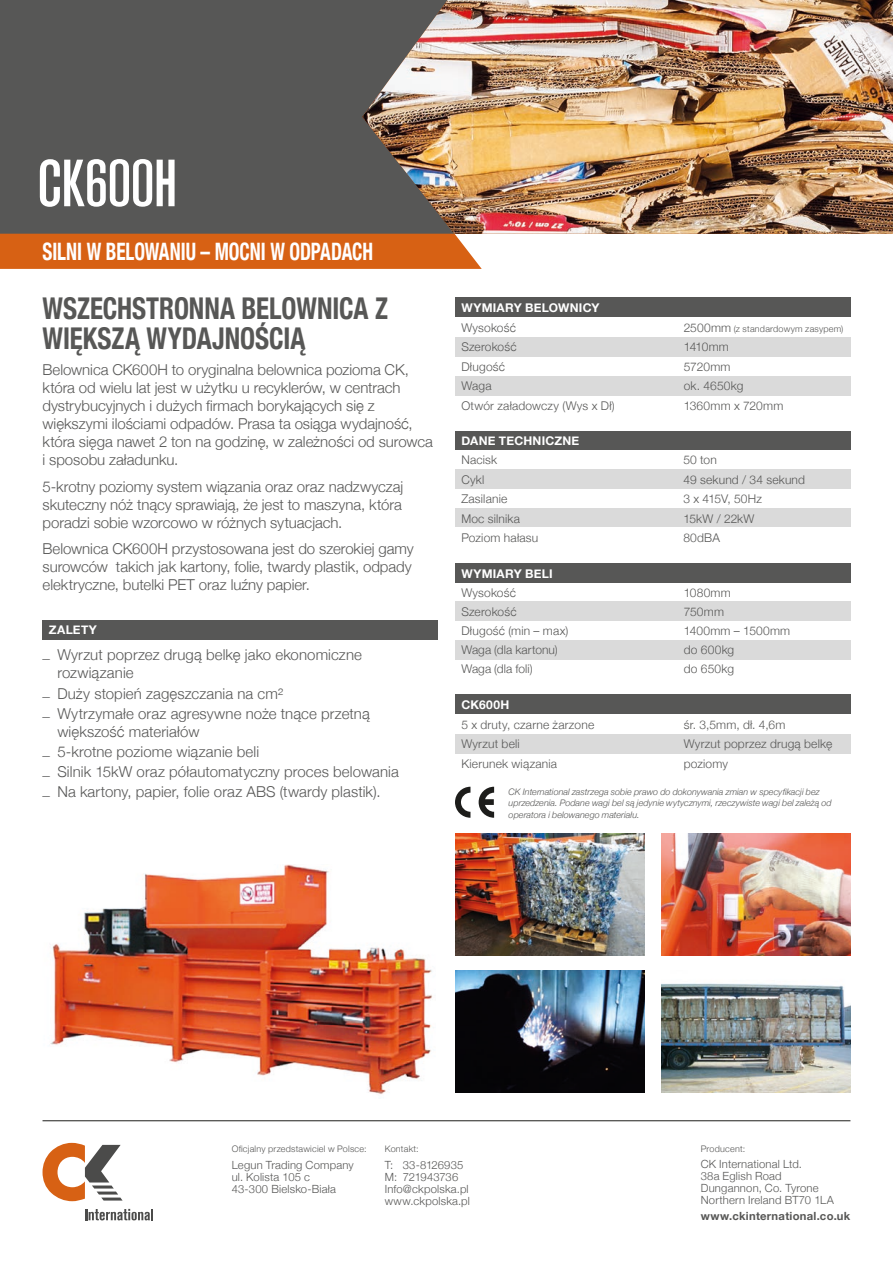
<style>
.page{position:relative;width:893px;height:1263px;background:#fff}
.page>*{position:absolute;margin:0;border:0;box-sizing:border-box;transform-origin:0 0}
.t1{font:500 66px "Akzidenz Grot Con BQ";letter-spacing:-.005em;color:#fff}
.t2{font:700 condensed 30px/30px "Helvetica Neue";color:#575756;scale:.9 1}
.t3{font:700 condensed 24px "Helvetica Neue";letter-spacing:-.005em;color:#fff;scale:.8 1}
.t4{font:300 15px/18px "Helvetica Neue";color:#575756}
.t5{font:300 12px "Helvetica Neue";letter-spacing:.015em;color:#575756}
.t6{font:700 12px "Helvetica Neue";letter-spacing:.02em;color:#fff}
.t7{font:300 11.25px/12px "Helvetica Neue";letter-spacing:.015em;color:#575756}
.t8{font:700 11.25px "Helvetica Neue";letter-spacing:.025em;color:#575756}
.t9{font:italic 300 9px/11.1px "Helvetica Neue";letter-spacing:.005em;color:#575756}
.t10{font:300 9px "Helvetica Neue";letter-spacing:.025em;color:#575756}
.s1{font-size:12px}
</style>
<div class="page">
<div style="left:0;top:0;width:893px;height:234px;background:#575756"></div>
<img style="left:362px;top:0;width:531px;height:234px">
<div style="left:0;top:234px;width:482px;height:35px;background:#d76114"></div>
<hr style="left:43px;top:1120px;width:807px;height:1px;background:#1d1d1b">
<svg style="left:43px;top:1143px;width:80px;height:58px"></svg>
<svg style="left:85px;top:1209px;width:68px;height:11px"></svg>
<div style="left:43px;top:620px;width:395px;height:19px;background:#575756"></div>
<div style="left:455px;top:694px;width:395px;height:20px;background:#575756"></div>
<div style="left:455px;top:734px;width:395px;height:20px;background:#dadada"></div>
<div style="left:455px;top:431px;width:395px;height:19px;background:#575756"></div>
<div style="left:455px;top:470px;width:395px;height:19px;background:#dadada"></div>
<div style="left:455px;top:508px;width:395px;height:20px;background:#dadada"></div>
<div style="left:455px;top:564px;width:395px;height:19px;background:#575756"></div>
<div style="left:455px;top:601px;width:395px;height:20px;background:#dadada"></div>
<div style="left:455px;top:640px;width:395px;height:19px;background:#dadada"></div>
<svg style="left:455px;top:787px;width:15px;height:31px"></svg>
<svg style="left:479px;top:787px;width:15px;height:31px"></svg>
<div style="left:455px;top:298px;width:395px;height:19px;background:#575756"></div>
<div style="left:455px;top:337px;width:395px;height:20px;background:#dadada"></div>
<div style="left:455px;top:376px;width:395px;height:20px;background:#dadada"></div>
<img style="left:455px;top:834px;width:189px;height:122px">
<img style="left:455px;top:970px;width:189px;height:122px">
<img style="left:661px;top:834px;width:189px;height:122px">
<img style="left:661px;top:983px;width:189px;height:109px">
<img style="left:50px;top:864px;width:383px;height:230px">
<h1 class="t1" style="left:37px;top:146px;width:142px">CK600H</h1>
<h3 class="t3" style="left:43px;top:231px;width:415px">SILNI W BELOWANIU – MOCNI W ODPADACH</h3>
<h2 class="t2" style="left:43px;top:291px;width:385px">WSZECHSTRONNA BELOWNICA Z<br>WIĘKSZĄ WYDAJNOŚCIĄ</h2>
<p class="t4" style="left:43px;top:360px;width:392px">Belownica CK600H to oryginalna belownica pozioma CK, która od wielu lat jest w użytku u recyklerów, w centrach dystrybucyjnych i dużych firmach borykających się z większymi ilościami odpadów. Prasa ta osiąga wydajność, która sięga nawet 2 ton na godzinę, w zależności od surowca i sposobu załadunku.</p>
<p class="t4" style="left:43px;top:477px;width:362px;text-align:justify">5-krotny poziomy system wiązania oraz oraz nadzwyczaj skuteczny nóż tnący sprawiają, że jest to maszyna, która poradzi sobie wzorcowo w różnych sytuacjach.</p>
<p class="t4" style="left:43px;top:539px;width:373px">Belownica CK600H przystosowana jest do szerokiej gamy surowców takich jak kartony, folie, twardy plastik, odpady elektryczne, butelki PET oraz luźny papier.</p>
<p class="t6" style="left:49px;top:620px;width:50px">ZALETY</p>
<p class="t4" style="left:57px;top:645px;width:306px;text-indent:-15px">_ Wyrzut poprzez drugą belkę jako ekonomiczne rozwiązanie</p>
<p class="t4" style="left:43px;top:682px;width:329px;line-height:20.1px">_ Duży stopień zagęszczania na cm²<br>_ Wytrzymałe oraz agresywne noże tnące przetną</p>
<p class="t4" style="left:43px;top:720px;width:358px;line-height:20.1px;text-indent:15px">większość materiałów<br>_ 5-krotne poziome wiązanie beli<br>_ Silnik 15kW oraz półautomatyczny proces belowania _ Na kartony, papier, folie oraz ABS (twardy plastik).</p>
<p class="t6" style="left:461px;top:298px;width:140px">WYMIARY BELOWNICY</p>
<p class="t5" style="left:461px;top:318px;width:56px">Wysokość</p>
<p class="t10" style="left:684px;top:322px;width:161px"><span class="s1">2500mm</span> (z standardowym zasypem)</p>
<p class="t5" style="left:461px;top:337px;width:57px">Szerokość</p>
<p class="t5" style="left:684px;top:337px;width:47px">1410mm</p>
<p class="t5" style="left:461px;top:357px;width:45px">Długość</p>
<p class="t5" style="left:684px;top:357px;width:48px">5720mm</p>
<p class="t5" style="left:461px;top:376px;width:32px">Waga</p>
<p class="t5" style="left:684px;top:376px;width:61px">ok. 4650kg</p>
<p class="t5" style="left:461px;top:396px;width:155px">Otwór załadowczy (Wys x Dł)</p>
<p class="t5" style="left:684px;top:396px;width:101px">1360mm x 720mm</p>
<p class="t6" style="left:461px;top:432px;width:119px">DANE TECHNICZNE</p>
<p class="t5" style="left:461px;top:450px;width:37px">Nacisk</p>
<p class="t5" style="left:683px;top:450px;width:35px">50 ton</p>
<p class="t5" style="left:461px;top:470px;width:25px">Cykl</p>
<p class="t5" style="left:683px;top:470px;width:123px">49 sekund / 34 sekund</p>
<p class="t5" style="left:461px;top:489px;width:48px">Zasilanie</p>
<p class="t5" style="left:683px;top:489px;width:80px">3 x 415V, 50Hz</p>
<p class="t5" style="left:461px;top:509px;width:60px">Moc silnika</p>
<p class="t5" style="left:683px;top:509px;width:73px">15kW / 22kW</p>
<p class="t5" style="left:461px;top:528px;width:78px">Poziom hałasu</p>
<p class="t5" style="left:683px;top:528px;width:38px">80dBA</p>
<p class="t6" style="left:461px;top:564px;width:93px">WYMIARY BELI</p>
<p class="t5" style="left:461px;top:583px;width:56px">Wysokość</p>
<p class="t5" style="left:684px;top:583px;width:49px">1080mm</p>
<p class="t5" style="left:461px;top:602px;width:57px">Szerokość</p>
<p class="t5" style="left:684px;top:602px;width:42px">750mm</p>
<p class="t5" style="left:461px;top:621px;width:109px">Długość (min – max)</p>
<p class="t5" style="left:684px;top:621px;width:108px">1400mm – 1500mm</p>
<p class="t5" style="left:461px;top:640px;width:98px">Waga (dla kartonu)</p>
<p class="t5" style="left:684px;top:640px;width:52px">do 600kg</p>
<p class="t5" style="left:461px;top:659px;width:73px">Waga (dla foli)</p>
<p class="t5" style="left:684px;top:659px;width:52px">do 650kg</p>
<p class="t6" style="left:461px;top:695px;width:49px">CK600H</p>
<p class="t5" style="left:461px;top:715px;width:134px">5 x druty, czarne żarzone</p>
<p class="t5" style="left:684px;top:715px;width:103px">śr. 3,5mm, dł. 4,6m</p>
<p class="t5" style="left:461px;top:734px;width:60px">Wyrzut beli</p>
<p class="t5" style="left:684px;top:734px;width:150px">Wyrzut poprzez drugą belkę</p>
<p class="t5" style="left:461px;top:754px;width:97px">Kierunek wiązania</p>
<p class="t5" style="left:684px;top:754px;width:46px">poziomy</p>
<p class="t9" style="left:509px;top:786px;width:325px">CK International zastrzega sobie prawo do dokonywania zmian w specyfikacji bez uprzedzenia. Podane wagi bel są jedynie wytycznymi, rzeczywiste wagi bel zależą od operatora i belowanego materiału.</p>
<p class="t10" style="left:232px;top:1142px;width:136px">Oficjalny przedstawiciel w Polsce:</p>
<p class="t7" style="left:232px;top:1158px;width:124px">Legun Trading Company ul. Kolista 105 c<br>43-300 Bielsko-Biała</p>
<p class="t10" style="left:385px;top:1142px;width:35px">Kontakt:</p>
<p class="t7" style="left:385px;top:1158px;width:87px">T: 33-8126935<br>M: 721943736<br>Info@ckpolska.pl www.ckpolska.pl</p>
<p class="t10" style="left:701px;top:1141px;width:46px">Producent:</p>
<p class="t7" style="left:701px;top:1157px;width:134px">CK International Ltd.<br>38a Eglish Road<br>Dungannon, Co. Tyrone<br>Northern Ireland BT70 1LA</p>
<p class="t8" style="left:701px;top:1207px;width:151px">www.ckinternational.co.uk</p>
</div>
